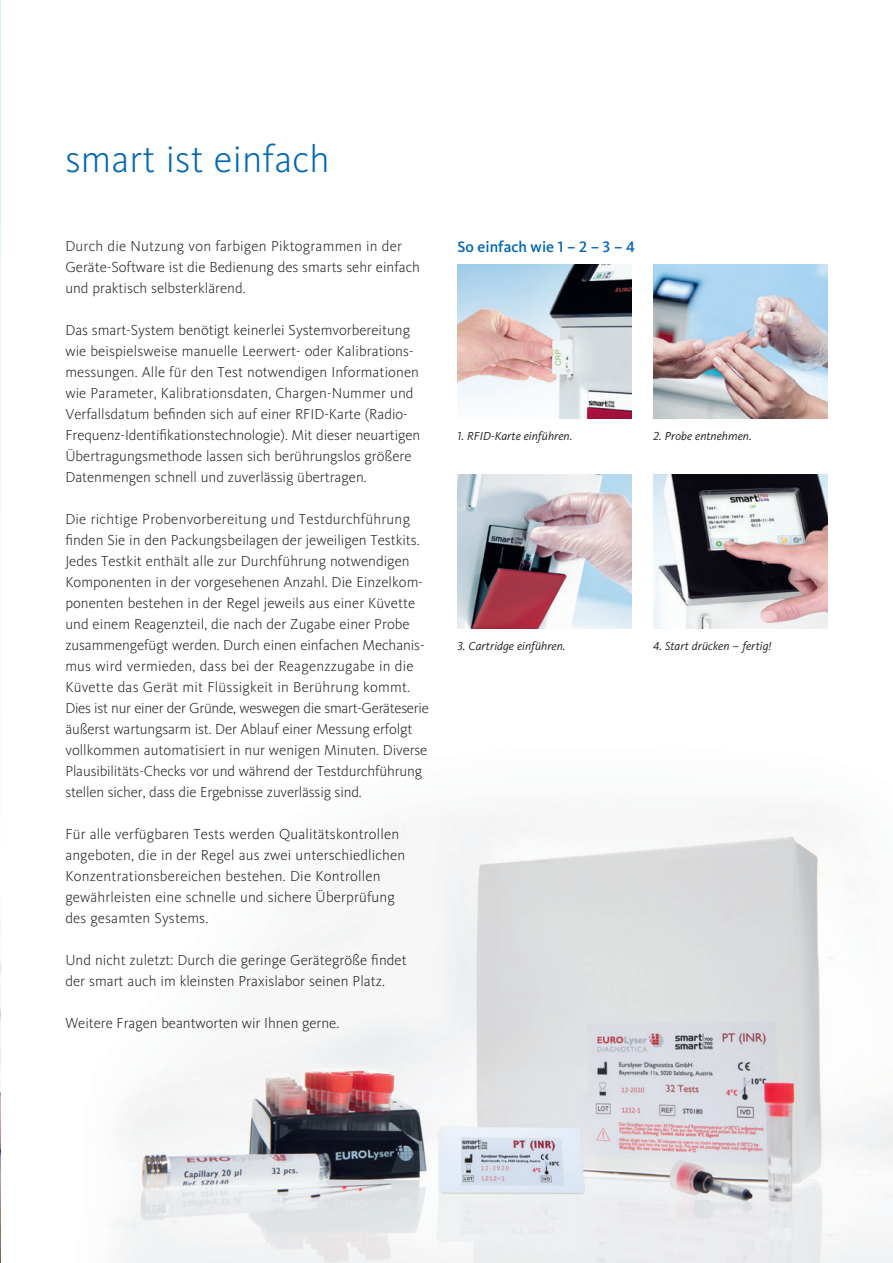
<style>
.page{position:relative;width:893px;height:1263px;background:#fff}
.page>*{position:absolute;margin:0;border:0;box-sizing:border-box;transform-origin:0 0}
.Headline_Regular_Rüc{font:300 39px "Kievit Pro";letter-spacing:.005em;color:#0166b3}
.Copy_Headline{font:500 15.75px "Kievit Pro";color:#0166b3}
.Copy{font:300 15px/21px "Kievit Pro";letter-spacing:.005em;color:#231f20}
.Bildunterschrift_Ita{font:italic 12px "Kievit Pro";letter-spacing:.005em;color:#231f20}
</style>
<div class="page">
<img style="left:113px;top:800px;width:780px;height:463px">
<img style="left:0;top:0;width:1px;height:1263px">
<img style="left:457px;top:265px;width:175px;height:154px">
<img style="left:457px;top:475px;width:175px;height:154px">
<img style="left:653px;top:265px;width:175px;height:154px">
<img style="left:653px;top:475px;width:175px;height:154px">
<p class="Headline_Regular_Rüc" style="left:65px;top:136px;width:266px">smart ist einfach</p>
<p class="Copy" style="left:65px;top:235px;width:356px">Durch die Nutzung von farbigen Piktogrammen in der<br>Geräte-Software ist die Bedienung des smarts sehr einfach und praktisch selbsterklärend.</p>
<p class="Copy" style="left:65px;top:319px;width:357px">Das smart-System benötigt keinerlei Systemvorbereitung wie beispielsweise manuelle Leerwert- oder Kalibrations&shy;messungen. Alle für den Test notwendigen Informationen wie Parameter, Kalibrationsdaten, Chargen-Nummer und Verfallsdatum befinden sich auf einer RFID-Karte (Radio-Frequenz-Identifikationstechnologie). Mit dieser neuartigen Übertragungsmethode lassen sich berührungslos größere Datenmengen schnell und zuverlässig übertragen.</p>
<p class="Copy" style="left:65px;top:508px;width:365px">Die richtige Probenvorbereitung und Testdurchführung finden Sie in den Packungsbeilagen der jeweiligen Testkits.<br>Jedes Testkit enthält alle zur Durchführung notwendigen Komponenten in der vorgesehenen Anzahl. Die Einzelkom&shy;ponenten bestehen in der Regel jeweils aus einer Küvette und einem Reagenzteil, die nach der Zugabe einer Probe zusammengefügt werden. Durch einen einfachen Mechanis&shy;mus wird vermieden, dass bei der Reagenzzugabe in die Küvette das Gerät mit Flüssigkeit in Berührung kommt.<br>Dies ist nur einer der Gründe, weswegen die smart-Geräteserie äußerst wartungsarm ist. Der Ablauf einer Messung erfolgt vollkommen automatisiert in nur wenigen Minuten. Diverse Plausibilitäts-Checks vor und während der Testdurchführung stellen sicher, dass die Ergebnisse zuverlässig sind.</p>
<p class="Copy" style="left:65px;top:823px;width:341px">Für alle verfügbaren Tests werden Qualitätskontrollen angeboten, die in der Regel aus zwei unterschiedlichen Konzentrationsbereichen bestehen. Die Kontrollen gewährleisten eine schnelle und sichere Überprüfung des gesamten Systems.</p>
<p class="Copy" style="left:65px;top:949px;width:343px">Und nicht zuletzt: Durch die geringe Gerätegröße findet der smart auch im kleinsten Praxislabor seinen Platz.</p>
<p class="Copy" style="left:65px;top:1012px;width:275px">Weitere Fragen beantworten wir Ihnen gerne.</p>
<p class="Copy_Headline" style="left:457px;top:237px;width:179px">So einfach wie 1 – 2 – 3 – 4</p>
<p class="Bildunterschrift_Ita" style="left:457px;top:429px;width:116px">1. RFID-Karte einführen.</p>
<p class="Bildunterschrift_Ita" style="left:653px;top:429px;width:100px">2. Probe entnehmen.</p>
<p class="Bildunterschrift_Ita" style="left:457px;top:639px;width:110px">3. Cartridge einführen.</p>
<p class="Bildunterschrift_Ita" style="left:653px;top:639px;width:120px">4. Start drücken – fertig!</p>
</div>
